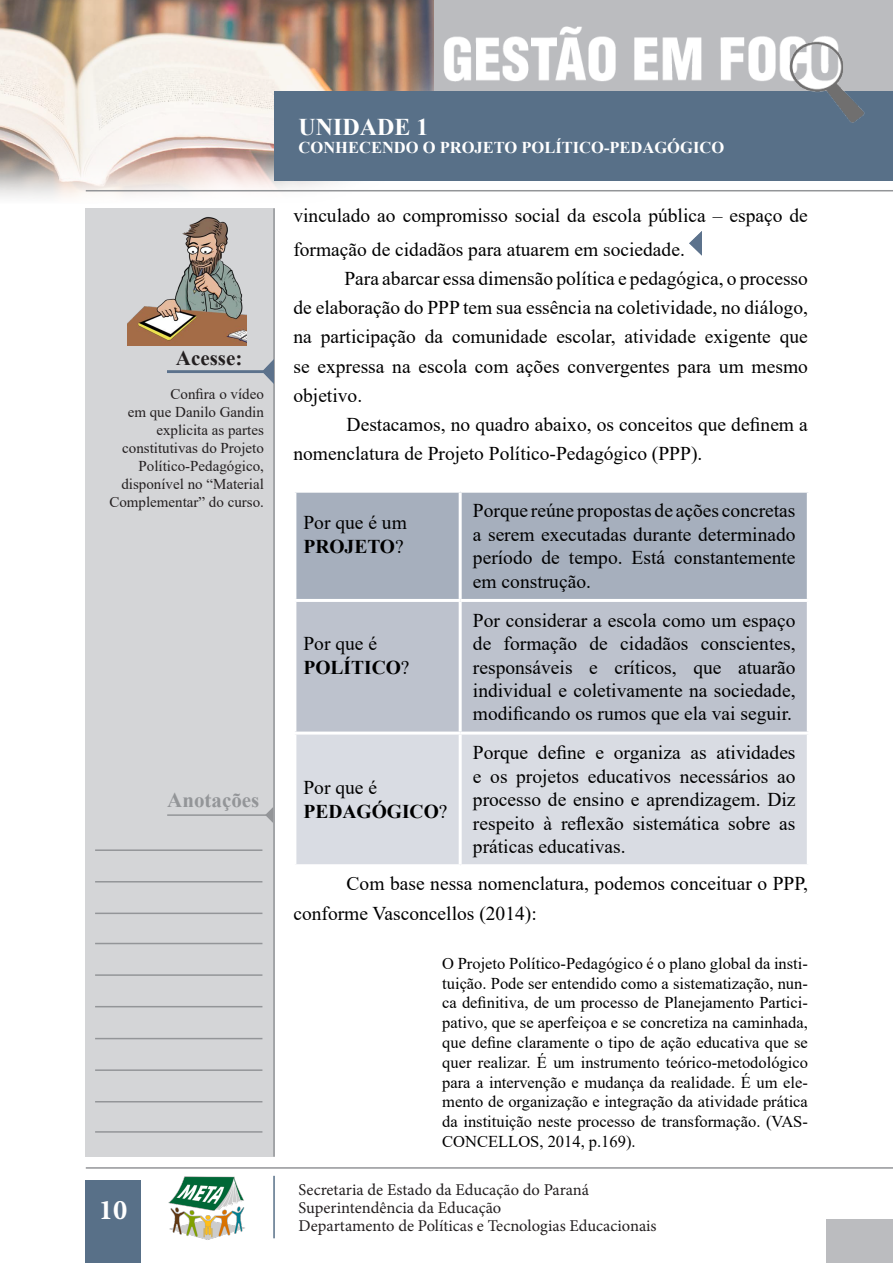
<style>
.page{position:relative;width:893px;height:1263px;background:#fff}
.page>*{position:absolute;margin:0;border:0;box-sizing:border-box;transform-origin:0 0}
.t1{font:700 28.5px "Minion Pro";color:#fff}
.t2{font:700 24px "Times New Roman";color:#fff}
.t3{font:700 21px "Times New Roman";color:#939598}
.t4{font:700 21px "Times New Roman";color:#231f20}
.t5{font:19.5px/23.4px "Times New Roman";color:#000;text-align:justify}
.t6{font:700 19.5px "Times New Roman";color:#000}
.t7{font:16.5px/19.8px "Times New Roman";color:#000;text-align:justify}
.t8{font:16.5px/18px "Minion Pro";color:#231f20}
.t9{font:700 16.5px "Times New Roman";color:#fff}
.t10{font:15px/18px "Times New Roman";color:#231f20;text-align:right}
.s1{font-weight:400}
</style>
<div class="page">
<img style="left:0;top:0;width:525px;height:198px">
<div style="left:434px;top:0;width:459px;height:181px;background:#bbbcbf"></div>
<hr style="left:86px;top:190px;width:807px;height:1px;background:#939598">
<div style="left:274px;top:92px;width:619px;height:89px;background:#587088"></div>
<img style="left:434px;top:26px;width:433px;height:97px">
<div style="left:826px;top:1219px;width:67px;height:44px;background:#bbbcbf"></div>
<hr style="left:86px;top:1167px;width:807px;height:2px;background:#939598">
<div style="left:85px;top:1180px;width:55px;height:83px;background:#587088"></div>
<hr style="left:273px;top:1176px;width:2px;height:62px;background:#587088">
<img style="left:168px;top:1176px;width:77px;height:64px">
<div style="left:85px;top:208px;width:190px;height:949px;background:#d4d5d7"></div>
<hr style="left:273px;top:208px;width:2px;height:949px;background:#939598">
<img style="left:167px;top:360px;width:106px;height:23px">
<hr style="left:95px;top:849px;width:167px;height:2px;background:#939598">
<hr style="left:95px;top:943px;width:167px;height:1px;background:#939598">
<hr style="left:95px;top:881px;width:167px;height:1px;background:#939598">
<hr style="left:95px;top:974px;width:167px;height:2px;background:#939598">
<hr style="left:95px;top:912px;width:167px;height:2px;background:#939598">
<hr style="left:95px;top:1006px;width:167px;height:1px;background:#939598">
<svg style="left:266px;top:805px;width:9px;height:18px"></svg>
<hr style="left:167px;top:814px;width:105px;height:2px;background:#939598">
<hr style="left:95px;top:1038px;width:167px;height:1px;background:#939598">
<hr style="left:95px;top:1131px;width:167px;height:2px;background:#939598">
<hr style="left:95px;top:1069px;width:167px;height:2px;background:#939598">
<hr style="left:95px;top:1101px;width:167px;height:1px;background:#939598">
<img style="left:127px;top:217px;width:120px;height:128px">
<img style="left:690px;top:232px;width:11px;height:23px">
<div style="left:296px;top:493px;width:511px;height:106px;background:#a6afbd"></div>
<div style="left:296px;top:602px;width:511px;height:129px;background:#bdc2cd"></div>
<div style="left:296px;top:734px;width:511px;height:130px;background:#d9dce3"></div>
<hr style="left:459px;top:493px;width:3px;height:106px;background:#fff">
<hr style="left:459px;top:602px;width:3px;height:129px;background:#fff">
<hr style="left:459px;top:734px;width:3px;height:130px;background:#fff">
<p class="t4" style="left:176px;top:343px;width:68px">Acesse:</p>
<p class="t10" style="left:109px;top:384px;width:156px">Confira o vídeo<br>em que Danilo Gandin explicita as partes constitutivas do Projeto<br>Político-Pedagógico, disponível no “Material<br>Complementar” do curso.</p>
<p class="t3" style="left:167px;top:784px;width:94px">Anotações</p>
<h1 class="t1" style="left:99px;top:1190px;width:30px">10</h1>
<p class="t2" style="left:299px;top:110px;width:131px">UNIDADE 1</p>
<p class="t9" style="left:299px;top:136px;width:427px">CONHECENDO O PROJETO POLÍTICO-PEDAGÓGICO</p>
<p class="t5" style="left:293px;top:198px;width:516px;line-height:33.6px">vinculado ao compromisso social da escola pública – espaço de formação de cidadãos para atuarem em sociedade.</p>
<p class="t5" style="left:293px;top:263px;width:516px;line-height:29.2px;text-indent:51px">Para abarcar essa dimensão política e pedagógica, o processo de elaboração do PPP tem sua essência na coletividade, no diálogo, na participação da comunidade escolar, atividade exigente que se expressa na escola com ações convergentes para um mesmo objetivo.</p>
<p class="t5" style="left:293px;top:409px;width:516px;line-height:29.2px;text-indent:53px">Destacamos, no quadro abaixo, os conceitos que definem a nomenclatura de Projeto Político-Pedagógico (PPP).</p>
<p class="t5" style="left:303px;top:510px;width:105px">Por que é um</p>
<p class="t6" style="left:303px;top:532px;width:102px">PROJETO<span class="s1">?</span></p>
<p class="t5" style="left:303px;top:631px;width:75px">Por que é</p>
<p class="t6" style="left:303px;top:653px;width:108px">POLÍTICO<span class="s1">?</span></p>
<p class="t5" style="left:473px;top:499px;width:324px">Porque reúne propostas de ações concretas a serem executadas durante determinado período de tempo. Está constantemente em construção.</p>
<p class="t5" style="left:473px;top:608px;width:324px">Por considerar a escola como um espaço de formação de cidadãos conscientes, responsáveis e críticos, que atuarão individual e coletivamente na sociedade, modificando os rumos que ela vai seguir.</p>
<p class="t5" style="left:473px;top:740px;width:324px">Porque define e organiza as atividades e os projetos educativos necessários ao processo de ensino e aprendizagem. Diz respeito à reflexão sistemática sobre as práticas educativas.</p>
<p class="t5" style="left:293px;top:869px;width:516px;line-height:29.2px;text-indent:53px">Com base nessa nomenclatura, podemos conceituar o PPP, conforme Vasconcellos (2014):</p>
<p class="t7" style="left:442px;top:953px;width:367px">O Projeto Político-Pedagógico é o plano global da insti&shy;tuição. Pode ser entendido como a sistematização, nun&shy;ca definitiva, de um processo de Planejamento Partici&shy;pativo, que se aperfeiçoa e se concretiza na caminhada, que define claramente o tipo de ação educativa que se quer realizar. É um instrumento teórico-metodológico para a intervenção e mudança da realidade. É um ele&shy;mento de organização e integração da atividade prática da instituição neste processo de transformação. (VAS-CONCELLOS, 2014, p.169).</p>
<p class="t5" style="left:303px;top:776px;width:75px">Por que é</p>
<p class="t6" style="left:303px;top:797px;width:146px">PEDAGÓGICO<span class="s1">?</span></p>
<p class="t8" style="left:299px;top:1181px;width:359px">Secretaria de Estado da Educação do Paraná<br>Superintendência da Educação<br>Departamento de Políticas e Tecnologias Educacionais</p>
</div>
